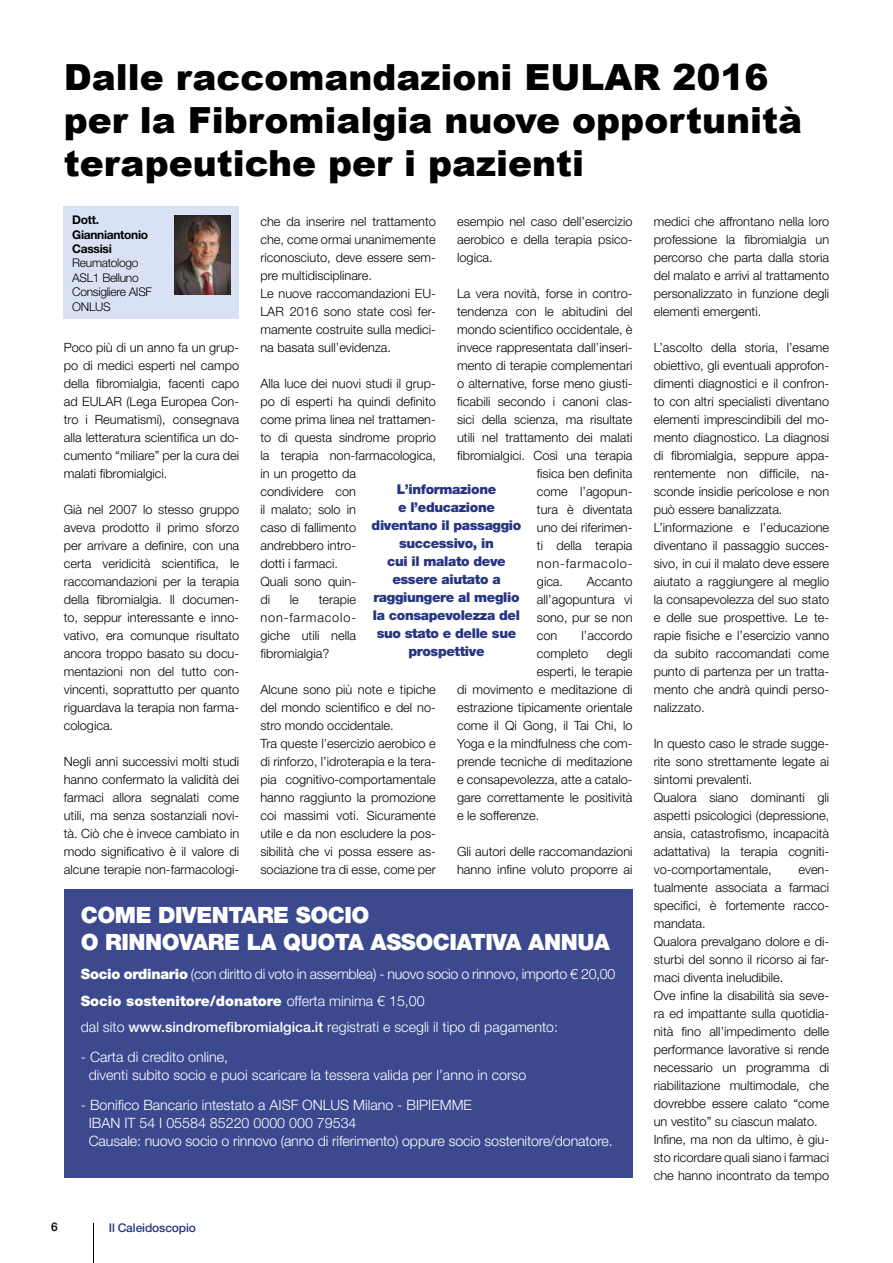
<style>
.page{position:relative;width:893px;height:1263px;background:#fff}
.page>*{position:absolute;margin:0;border:0;box-sizing:border-box;transform-origin:0 0}
.t1{font:900 36px/43.2px "Arial";color:#000}
.t2{font:900 22.5px/27px "Helvetica Neue LT Std";letter-spacing:-.02em;color:#fff}
.t3{font:300 14.25px/18px "Helvetica Neue LT Std";color:#fff}
.t4{font:300 14.25px/26.5px "Helvetica Neue LT Std";letter-spacing:-.02em;color:#fff}
.t5{font:900 13.5px/18px "Helvetica Neue LT Std";letter-spacing:-.025em;color:#273583;text-align:center}
.t6{font:300 12.75px/18px "Helvetica Neue LT";color:#000}
.t7{font:300 12.75px "Helvetica Neue LT";letter-spacing:.065em;color:#000}
.t8{font:300 12px/14.4px "Helvetica Neue LT";letter-spacing:-.025em;color:#000}
.t9{font:700 12px/14.4px "Helvetica Neue LT";letter-spacing:-.025em;color:#000}
.t10{font:500 12px "Helvetica Neue LT Std";letter-spacing:-.01em;color:#273583}
.t11{font:500 12px "Helvetica Neue LT Std";color:#000}
.s1{font-weight:900}
.s2{font-weight:500}
</style>
<div class="page">
<hr style="left:93px;top:1223px;width:1px;height:40px;background:#000">
<div style="left:64px;top:890px;width:568px;height:288px;background:#3d498f"></div>
<div style="left:64px;top:206px;width:175px;height:113px;background:#d9e2f5"></div>
<img style="left:175px;top:216px;width:56px;height:79px">
<h1 class="t1" style="left:64px;top:54px;width:740px">Dalle raccomandazioni EULAR 2016 per la Fibromialgia nuove opportunità terapeutiche per i pazienti</h1>
<p class="t9" style="left:72px;top:212px;width:77px">Dott.<br>Gianniantonio<br>Cassisi</p>
<p class="t8" style="left:72px;top:256px;width:81px">Reumatologo<br>ASL1 Belluno<br>Consigliere AISF<br>ONLUS</p>
<p class="t6" style="left:457px;top:212px;width:177px;text-align:justify">esempio nel caso dell’esercizio aerobico e della terapia psico&shy;logica.</p>
<p class="t6" style="left:457px;top:284px;width:177px">La vera novità, forse in contro-</p>
<p class="t6" style="left:457px;top:302px;width:177px">tendenza con le abitudini del</p>
<p class="t6" style="left:457px;top:320px;width:177px">mondo scientifico occidentale, è</p>
<p class="t6" style="left:457px;top:338px;width:177px">invece rappresentata dall’inseri-</p>
<p class="t6" style="left:457px;top:356px;width:177px">mento di terapie complementari</p>
<p class="t6" style="left:457px;top:374px;width:177px">o alternative, forse meno giusti-</p>
<p class="t6" style="left:457px;top:392px;width:177px">ficabili secondo i canoni clas-</p>
<p class="t6" style="left:457px;top:410px;width:177px">sici della scienza, ma risultate</p>
<p class="t6" style="left:457px;top:428px;width:177px">utili nel trattamento dei malati</p>
<p class="t6" style="left:457px;top:446px;width:177px">fibromialgici. Così una terapia</p>
<p class="t6" style="left:537px;top:464px;width:97px">fisica ben definita</p>
<p class="t6" style="left:537px;top:482px;width:97px">come l’agopun-</p>
<p class="t6" style="left:537px;top:500px;width:97px">tura è diventata</p>
<p class="t6" style="left:537px;top:518px;width:97px">uno dei riferimen-</p>
<p class="t6" style="left:537px;top:536px;width:97px">ti della terapia</p>
<p class="t7" style="left:537px;top:556px;width:97px">non-farmacolo-</p>
<p class="t6" style="left:537px;top:572px;width:28px">gica.</p>
<p class="t6" style="left:260px;top:212px;width:177px">che da inserire nel trattamento che, come ormai unanimemente riconosciuto, deve essere sem&shy;pre multidisciplinare.<br>Le nuove raccomandazioni EU-<br>LAR 2016 sono state così fer&shy;mamente costruite sulla medici&shy;na basata sull’evidenza.</p>
<p class="t6" style="left:260px;top:374px;width:177px">Alla luce dei nuovi studi il grup&shy;po di esperti ha quindi definito come prima linea nel trattamen&shy;to di questa sindrome proprio la terapia non-farmacologica, in un progetto da<br>condividere con<br>il malato; solo in<br>caso di fallimento<br>andrebbero intro-<br>dotti i farmaci.<br>Quali sono quin-<br>di</p>
<p class="t6" style="left:654px;top:212px;width:177px;text-align:justify">medici che affrontano nella loro professione la fibromialgia un percorso che parta dalla storia del malato e arrivi al trattamento personalizzato in funzione degli elementi emergenti.</p>
<p class="t6" style="left:654px;top:338px;width:177px">L’ascolto della storia, l’esame obiettivo, gli eventuali approfon&shy;dimenti diagnostici e il confron&shy;to con altri specialisti diventano elementi imprescindibili del mo&shy;mento diagnostico. La diagnosi di fibromialgia, seppure appa&shy;rentemente non difficile, na&shy;sconde insidie pericolose e non può essere banalizzata.<br>L’informazione e l’educazione diventano il passaggio succes&shy;sivo, in cui il malato deve essere aiutato a raggiungere al meglio la consapevolezza del suo stato e delle sue prospettive. Le te&shy;rapie fisiche e l’esercizio vanno da subito raccomandati come punto di partenza per un tratta&shy;mento che andrà quindi perso&shy;nalizzato.</p>
<p class="t6" style="left:654px;top:734px;width:177px">In questo caso le strade sugge&shy;rite sono strettamente legate ai sintomi prevalenti.<br>Qualora siano dominanti gli aspetti psicologici (depressione, ansia, catastrofismo, incapacità adattativa) la terapia cogniti&shy;vo-comportamentale,</p>
<p class="t6" style="left:64px;top:338px;width:177px;text-align:justify">Poco più di un anno fa un grup&shy;po di medici esperti nel campo della fibromialgia, facenti capo ad EULAR (Lega Europea Con&shy;tro i Reumatismi), consegnava alla letteratura scientifica un do&shy;cumento “miliare” per la cura dei malati fibromialgici.</p>
<p class="t6" style="left:64px;top:500px;width:177px;text-align:justify">Già nel 2007 lo stesso gruppo aveva prodotto il primo sforzo per arrivare a definire, con una certa veridicità scientifica, le raccomandazioni per la terapia della fibromialgia. Il documen&shy;to, seppur interessante e inno&shy;vativo, era comunque risultato ancora troppo basato su docu&shy;mentazioni non del tutto con&shy;vincenti, soprattutto per quanto riguardava la terapia non farma&shy;cologica.</p>
<p class="t6" style="left:64px;top:752px;width:177px;text-align:justify">Negli anni successivi molti studi hanno confermato la validità dei farmaci allora segnalati come utili, ma senza sostanziali novi&shy;tà. Ciò che è invece cambiato in modo significativo è il valore di alcune terapie non-farmacologi-</p>
<p class="t5" style="left:372px;top:480px;width:151px">L’informazione<br>e l’educazione diventano il passaggio successivo, in<br>cui il malato deve essere aiutato a raggiungere al meglio la consapevolezza del suo stato e delle sue prospettive</p>
<p class="t6" style="left:537px;top:572px;width:97px;text-align:justify;text-indent:50px">Accanto all’agopuntura vi sono, pur se non con</p>
<p class="t6" style="left:260px;top:590px;width:97px;text-align:justify;text-indent:58px">terapie non-farmacolo&shy;giche utili nella fibromialgia?</p>
<p class="t6" style="left:260px;top:680px;width:177px">Alcune sono più note e tipiche del mondo scientifico e del no&shy;stro mondo occidentale.<br>Tra queste l’esercizio aerobico e di rinforzo, l’idroterapia e la tera&shy;pia cognitivo-comportamentale hanno raggiunto la promozione coi massimi voti. Sicuramente utile e da non escludere la pos&shy;sibilità che vi possa essere as&shy;sociazione tra di esse, come per</p>
<p class="t6" style="left:290px;top:590px;width:10px">le</p>
<p class="t6" style="left:537px;top:626px;width:97px;text-indent:45px">l’accordo completo</p>
<p class="t6" style="left:607px;top:644px;width:27px">degli</p>
<p class="t6" style="left:537px;top:662px;width:97px">esperti, le terapie</p>
<p class="t6" style="left:457px;top:680px;width:177px">di movimento e meditazione di</p>
<p class="t6" style="left:457px;top:698px;width:177px">estrazione tipicamente orientale</p>
<p class="t6" style="left:457px;top:716px;width:177px">come il Qi Gong, il Tai Chi, lo</p>
<p class="t6" style="left:457px;top:734px;width:177px">Yoga e la mindfulness che com-</p>
<p class="t6" style="left:457px;top:752px;width:177px">prende tecniche di meditazione</p>
<p class="t6" style="left:457px;top:770px;width:177px">e consapevolezza, atte a catalo-</p>
<p class="t6" style="left:457px;top:788px;width:177px">gare correttamente le positività</p>
<p class="t6" style="left:457px;top:806px;width:84px">e le sofferenze.</p>
<p class="t6" style="left:457px;top:842px;width:177px">Gli autori delle raccomandazioni hanno infine voluto proporre ai</p>
<p class="t6" style="left:654px;top:860px;width:177px;text-indent:145px">even&shy;tualmente associata a farmaci specifici, è fortemente racco&shy;mandata.<br>Qualora prevalgano dolore e di&shy;sturbi del sonno il ricorso ai far&shy;maci diventa ineludibile.<br>Ove infine la disabilità sia seve&shy;ra ed impattante sulla quotidia&shy;nità fino all’impedimento delle performance lavorative si rende necessario un programma di riabilitazione multimodale, che dovrebbe essere calato “come un vestito” su ciascun malato.<br>Infine, ma non da ultimo, è giu&shy;sto ricordare quali siano i farmaci che hanno incontrato da tempo</p>
<h2 class="t2" style="left:81px;top:901px;width:531px">COME DIVENTARE SOCIO<br>O RINNOVARE LA QUOTA ASSOCIATIVA ANNUA</h2>
<p class="t4" style="left:81px;top:960px;width:536px"><span class="s1">Socio ordinario</span> (con diritto di voto in assemblea) - nuovo socio o rinnovo, importo € 20,00<br><span class="s1">Socio sostenitore/donatore</span> offerta minima € 15,00<br>dal sito <span class="s2">www.sindromefibromialgica.it</span> registrati e scegli il tipo di pagamento:</p>
<p class="t3" style="left:89px;top:1048px;width:439px;text-indent:-8px">- Carta di credito online,<br>diventi subito socio e puoi scaricare la tessera valida per l’anno in corso</p>
<p class="t3" style="left:89px;top:1096px;width:525px;text-indent:-8px">- Bonifico Bancario intestato a AISF ONLUS Milano - BIPIEMME<br>IBAN IT 54 I 05584 85220 0000 000 79534<br>Causale: nuovo socio o rinnovo (anno di riferimento) oppure socio sostenitore/donatore.</p>
<p class="t11" style="left:51px;top:1220px;width:8px">6</p>
<p class="t10" style="left:109px;top:1220px;width:89px">Il Caleidoscopio</p>
</div>
